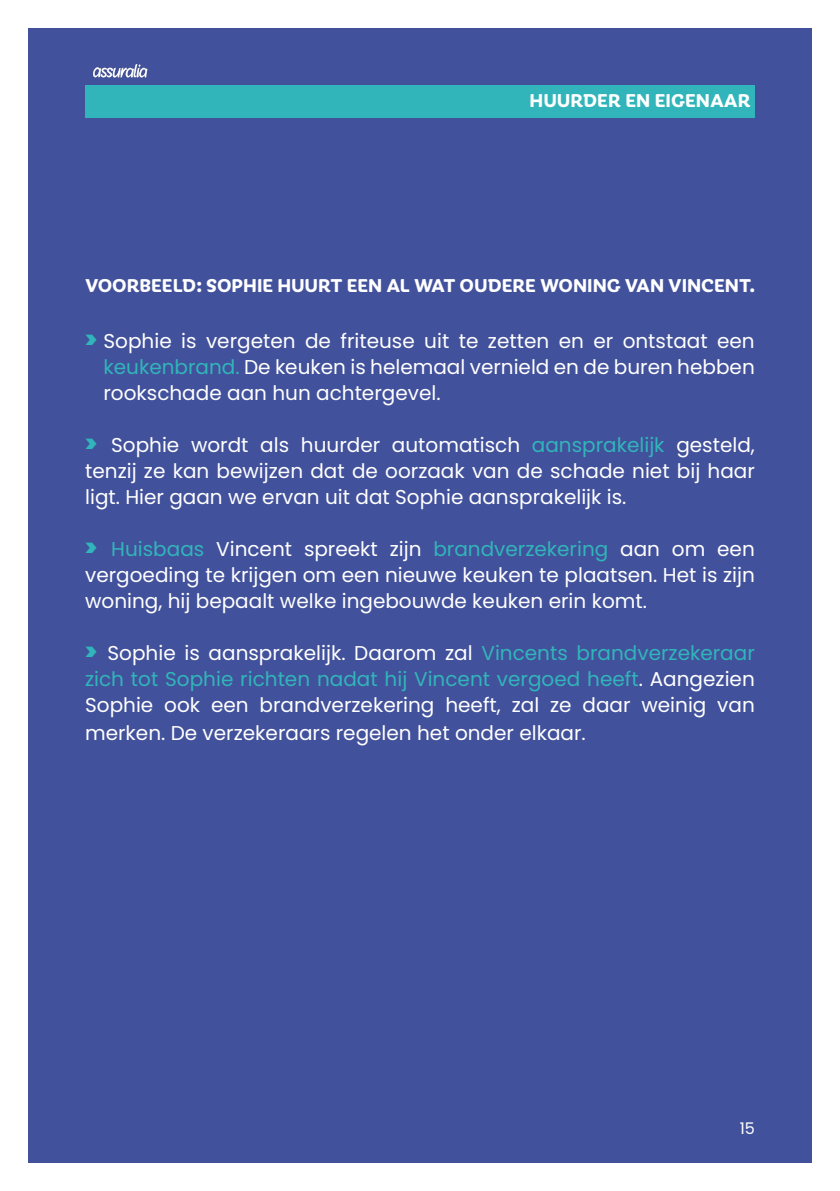
<style>
.page{position:relative;width:840px;height:1191px;background:#fff}
.page>*{position:absolute;margin:0;border:0;box-sizing:border-box;transform-origin:0 0}
.t1{font:20px/26px "Poppins";color:#fff;text-align:justify}
.t2{font:700 20px "Iskra";color:#fff}
.t3{font:16px "Poppins";color:#fff}
.s1{font-weight:900;font-size:24px;color:#31b5ba}
.s2{color:#31b5ba}
</style>
<div class="page">
<div style="left:28px;top:28px;width:783px;height:1134px;background:#42519b"></div>
<div style="left:85px;top:85px;width:669px;height:33px;background:#31b5ba"></div>
<img style="left:92px;top:64px;width:56px;height:14px">
<p class="t2" style="left:529px;top:86px;width:222px">HUURDER EN EIGENAAR</p>
<p class="t2" style="left:85px;top:271px;width:671px">VOORBEELD: SOPHIE HUURT EEN AL WAT OUDERE WONING VAN VINCENT.</p>
<p class="t1" style="left:103px;top:328px;width:652px;text-indent:-18px"><span class="s1">&gt;</span> Sophie is vergeten de friteuse uit te zetten en er ontstaat een <span class="s2">keukenbrand.</span> De keuken is helemaal vernield en de buren hebben rookschade aan hun achtergevel.</p>
<p class="t1" style="left:85px;top:432px;width:671px"><span class="s1">&gt;</span> Sophie wordt als huurder automatisch <span class="s2">aansprakelijk</span> gesteld, tenzij ze kan bewijzen dat de oorzaak van de schade niet bij haar ligt. Hier gaan we ervan uit dat Sophie aansprakelijk is.</p>
<p class="t1" style="left:85px;top:536px;width:670px"><span class="s1">&gt;</span> <span class="s2">Huisbaas</span> Vincent spreekt zijn <span class="s2">brandverzekering</span> aan om een vergoeding te krijgen om een nieuwe keuken te plaatsen. Het is zijn woning, hij bepaalt welke ingebouwde keuken erin komt.</p>
<p class="t1" style="left:85px;top:640px;width:671px"><span class="s1">&gt;</span> Sophie is aansprakelijk. Daarom zal <span class="s2">Vincents brandverzekeraar zich tot Sophie richten nadat hij Vincent vergoed heeft</span>. Aangezien Sophie ook een brandverzekering heeft, zal ze daar weinig van</p>
<p class="t1" style="left:85px;top:720px;width:502px">merken. De verzekeraars regelen het onder elkaar.</p>
<p class="t3" style="left:739px;top:1119px;width:17px">15</p>
</div>
